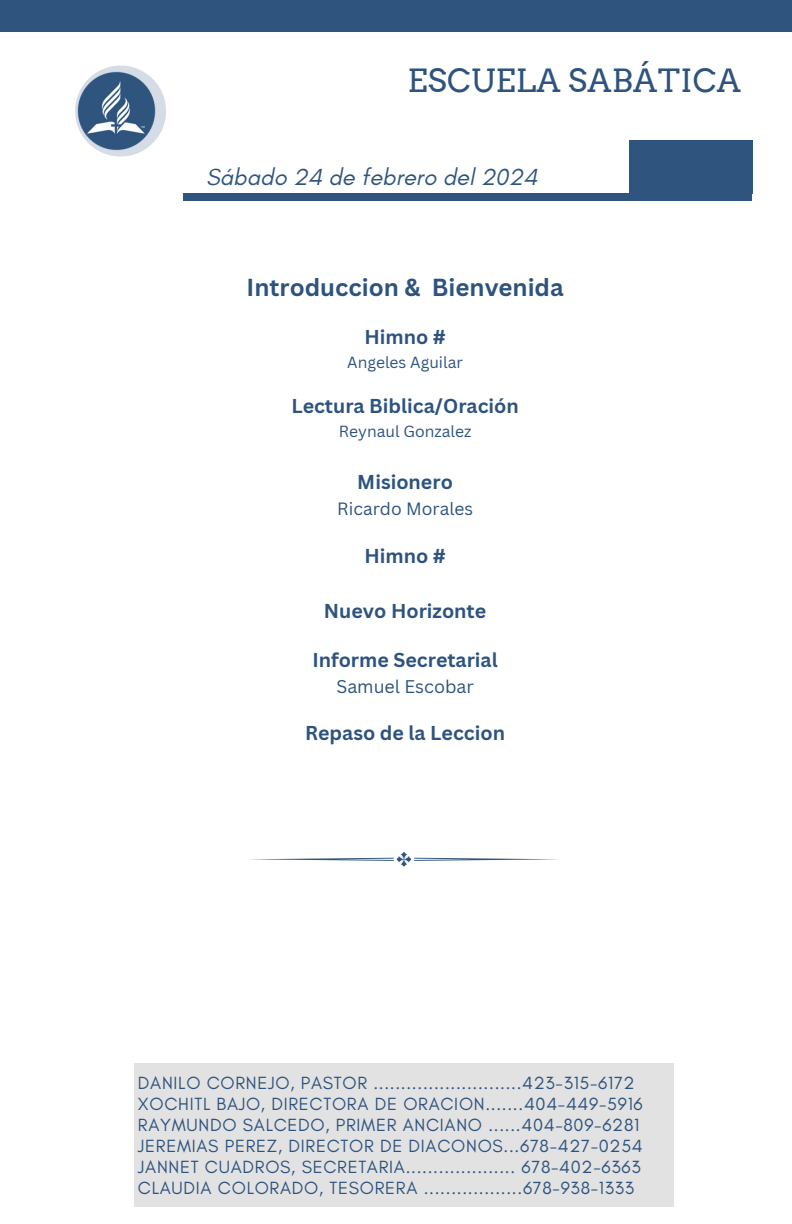
<style>
.page{position:relative;width:792px;height:1224px;background:#fff}
.page>*{position:absolute;margin:0;border:0;box-sizing:border-box;transform-origin:0 0}
.t1{font:32px "Arvo";letter-spacing:.01em;color:#2d537e}
.t2{font:700 24px "Canva Sans";color:#2d537e}
.t3{font:italic 23.6px "Glacial Indifference";color:#2f557f}
.t4{font:700 19.6px "Canva Sans";color:#2d537e}
.t5{font:18px/21px "Glacial Indifference";letter-spacing:.04em;color:#2d537e}
.t6{font:17.8px "Canva Sans";color:#2d537e}
.t7{font:17.4px "Canva Sans";color:#2d537e}
.t8{font:15.6px "Canva Sans";color:#2d537e}
</style>
<div class="page">
<div style="left:0;top:0;width:792px;height:31px;background:#2f557f"></div>
<div style="left:184px;top:193px;width:568px;height:8px;background:#2f557f"></div>
<div style="left:629px;top:140px;width:123px;height:54px;background:#2f557f"></div>
<div style="left:75px;top:66px;width:91px;height:91px;background:#d5dce5;border-radius:50%"></div>
<img style="left:75px;top:70px;width:83px;height:82px">
<div style="left:134px;top:1063px;width:540px;height:144px;background:#e2e2e2"></div>
<svg style="left:249px;top:852px;width:310px;height:14px"></svg>
<h3 class="t1" style="left:407px;top:62px;width:335px">ESCUELA SABÁTICA</h3>
<h1 class="t3" style="left:206px;top:162px;width:333px">Sábado 24 de febrero del 2024</h1>
<h2 class="t2" style="left:247px;top:270px;width:319px">Introduccion &amp; Bienvenida</h2>
<h5 class="t4" style="left:364px;top:323px;width:83px">Himno #</h5>
<p class="t8" style="left:347px;top:351px;width:117px">Angeles Aguilar</p>
<h6 class="t4" style="left:291px;top:393px;width:229px">Lectura Biblica/Oración</h6>
<h6 class="t8" style="left:339px;top:420px;width:134px">Reynaul Gonzalez</h6>
<p class="t4" style="left:357px;top:468px;width:97px">Misionero</p>
<p class="t7" style="left:337px;top:497px;width:137px">Ricardo Morales</p>
<p class="t4" style="left:364px;top:543px;width:83px">Himno #</p>
<h5 class="t4" style="left:324px;top:597px;width:164px">Nuevo Horizonte</h5>
<h6 class="t4" style="left:312px;top:646px;width:187px">Informe Secretarial</h6>
<h6 class="t6" style="left:336px;top:674px;width:139px">Samuel Escobar</h6>
<h5 class="t4" style="left:305px;top:719px;width:201px">Repaso de la Leccion</h5>
<p class="t5" style="left:138px;top:1072px;width:506px">DANILO CORNEJO, PASTOR ...........................423-315-6172<br>XOCHITL BAJO, DIRECTORA DE ORACION.......404-449-5916<br>RAYMUNDO SALCEDO, PRIMER ANCIANO ......404-809-6281<br>JEREMIAS PEREZ, DIRECTOR DE DIACONOS...678-427-0254<br>JANNET CUADROS, SECRETARIA.................... 678-402-6363<br>CLAUDIA COLORADO, TESORERA ..................678-938-1333</p>
</div>
